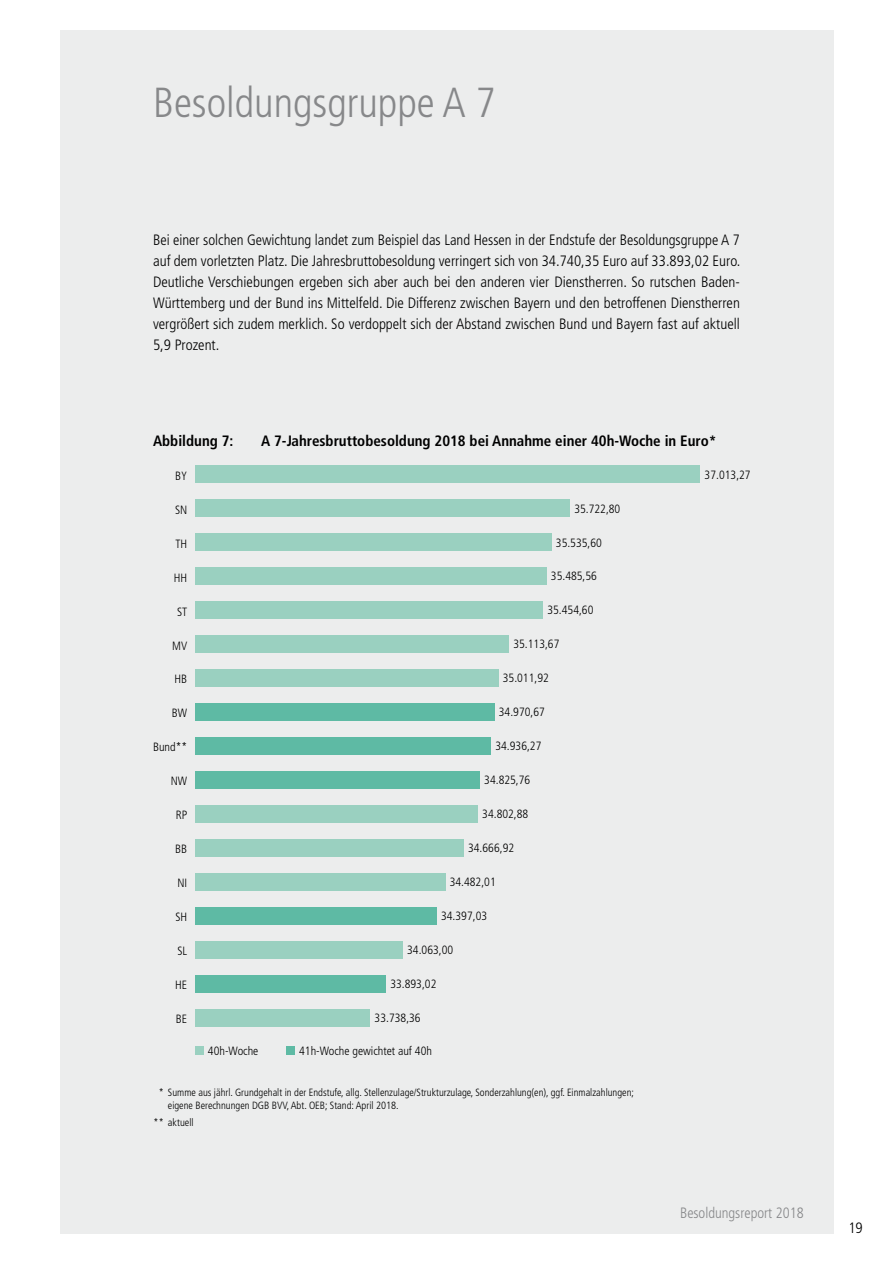
<style>
.page{position:relative;width:893px;height:1263px;background:#fff}
.page>*{position:absolute;margin:0;border:0;box-sizing:border-box;transform-origin:0 0}
.t1{font:300 condensed 42px "Frutiger";color:#87888a}
.t2{font:300 condensed 15px/21px "Frutiger";color:#000;text-align:justify}
.t3{font:700 condensed 15px "Frutiger";color:#000}
.t4{font:300 condensed 15px "Frutiger";color:#87888a}
.t5{font:300 condensed 12px "Frutiger";color:#000}
.t6{font:300 condensed 10.5px/12.6px "Frutiger";color:#000}
</style>
<div class="page">
<div style="left:60px;top:30px;width:773px;height:1203px;background:#eceded"></div>
<div style="left:287px;top:1046px;width:8px;height:8px;background:#5ebaa4"></div>
<div style="left:195px;top:1046px;width:9px;height:8px;background:#9ad0c0"></div>
<div style="left:195px;top:738px;width:296px;height:17px;background:#5ebaa4"></div>
<div style="left:195px;top:772px;width:285px;height:17px;background:#5ebaa4"></div>
<div style="left:195px;top:704px;width:300px;height:17px;background:#5ebaa4"></div>
<div style="left:195px;top:908px;width:242px;height:17px;background:#5ebaa4"></div>
<div style="left:195px;top:976px;width:191px;height:17px;background:#5ebaa4"></div>
<div style="left:195px;top:1010px;width:175px;height:17px;background:#9ad0c0"></div>
<div style="left:195px;top:942px;width:208px;height:17px;background:#9ad0c0"></div>
<div style="left:195px;top:874px;width:250px;height:17px;background:#9ad0c0"></div>
<div style="left:195px;top:840px;width:269px;height:17px;background:#9ad0c0"></div>
<div style="left:195px;top:806px;width:283px;height:17px;background:#9ad0c0"></div>
<div style="left:195px;top:670px;width:304px;height:17px;background:#9ad0c0"></div>
<div style="left:195px;top:636px;width:314px;height:17px;background:#9ad0c0"></div>
<div style="left:195px;top:602px;width:348px;height:17px;background:#9ad0c0"></div>
<div style="left:195px;top:568px;width:352px;height:17px;background:#9ad0c0"></div>
<div style="left:195px;top:534px;width:357px;height:17px;background:#9ad0c0"></div>
<div style="left:195px;top:500px;width:375px;height:17px;background:#9ad0c0"></div>
<div style="left:195px;top:466px;width:505px;height:17px;background:#9ad0c0"></div>
<h1 class="t1" style="left:153px;top:78px;width:345px">Besoldungsgruppe A 7</h1>
<p class="t2" style="left:153px;top:230px;width:589px">Bei einer solchen Gewichtung landet zum Beispiel das Land Hessen in der Endstufe der Besoldungsgruppe A 7 auf dem vorletzten Platz. Die Jahresbruttobesoldung verringert sich von 34.740,35 Euro auf 33.893,02 Euro.<br>Deutliche Verschiebungen ergeben sich aber auch bei den anderen vier Dienstherren. So rutschen Baden-Württemberg und der Bund ins Mittelfeld. Die Differenz zwischen Bayern und den betroffenen Dienstherren vergrößert sich zudem merklich. So verdoppelt sich der Abstand zwischen Bund und Bayern fast auf aktuell 5,9 Prozent.</p>
<p class="t3" style="left:153px;top:432px;width:82px">Abbildung 7:</p>
<p class="t3" style="left:261px;top:432px;width:457px">A 7-Jahresbruttobesoldung 2018 bei Annahme einer 40h-Woche in Euro*</p>
<p class="t5" style="left:175px;top:469px;width:13px">BY</p>
<p class="t5" style="left:175px;top:503px;width:14px">SN</p>
<p class="t5" style="left:175px;top:537px;width:13px">TH</p>
<p class="t5" style="left:174px;top:571px;width:15px">HH</p>
<p class="t5" style="left:177px;top:604px;width:12px">ST</p>
<p class="t5" style="left:172px;top:638px;width:17px">MV</p>
<p class="t5" style="left:175px;top:672px;width:14px">HB</p>
<p class="t5" style="left:172px;top:706px;width:17px">BW</p>
<p class="t5" style="left:153px;top:740px;width:36px">Bund**</p>
<p class="t5" style="left:171px;top:774px;width:18px">NW</p>
<p class="t5" style="left:176px;top:808px;width:13px">RP</p>
<p class="t5" style="left:175px;top:842px;width:13px">BB</p>
<p class="t5" style="left:177px;top:876px;width:11px">NI</p>
<p class="t5" style="left:175px;top:910px;width:13px">SH</p>
<p class="t5" style="left:177px;top:944px;width:11px">SL</p>
<p class="t5" style="left:175px;top:978px;width:13px">HE</p>
<p class="t5" style="left:176px;top:1012px;width:13px">BE</p>
<p class="t5" style="left:705px;top:468px;width:48px">37.013,27</p>
<p class="t5" style="left:574px;top:502px;width:48px">35.722,80</p>
<p class="t5" style="left:556px;top:535px;width:48px">35.535,60</p>
<p class="t5" style="left:551px;top:569px;width:48px">35.485,56</p>
<p class="t5" style="left:547px;top:603px;width:48px">35.454,60</p>
<p class="t5" style="left:513px;top:637px;width:48px">35.113,67</p>
<p class="t5" style="left:503px;top:671px;width:48px">35.011,92</p>
<p class="t5" style="left:499px;top:705px;width:48px">34.970,67</p>
<p class="t5" style="left:495px;top:739px;width:48px">34.936,27</p>
<p class="t5" style="left:484px;top:773px;width:48px">34.825,76</p>
<p class="t5" style="left:482px;top:807px;width:48px">34.802,88</p>
<p class="t5" style="left:468px;top:841px;width:48px">34.666,92</p>
<p class="t5" style="left:450px;top:875px;width:48px">34.482,01</p>
<p class="t5" style="left:441px;top:909px;width:48px">34.397,03</p>
<p class="t5" style="left:407px;top:943px;width:48px">34.063,00</p>
<p class="t5" style="left:390px;top:977px;width:48px">33.893,02</p>
<p class="t5" style="left:375px;top:1011px;width:48px">33.738,36</p>
<p class="t5" style="left:208px;top:1044px;width:52px">40h-Woche</p>
<p class="t5" style="left:299px;top:1044px;width:134px">41h-Woche gewichtet auf 40h</p>
<p class="t6" style="left:168px;top:1086px;width:468px;text-indent:-9px">* Summe aus jährl. Grundgehalt in der Endstufe, allg. Stellenzulage/Strukturzulage, Sonderzahlung(en), ggf. Einmalzahlungen; eigene Berechnungen DGB BVV, Abt. OEB; Stand: April 2018.</p>
<p class="t6" style="left:154px;top:1116px;width:42px">** aktuell</p>
<p class="t4" style="left:680px;top:1204px;width:125px">Besoldungsreport 2018</p>
<p class="t2" style="left:848px;top:1218px;width:16px">19</p>
</div>
